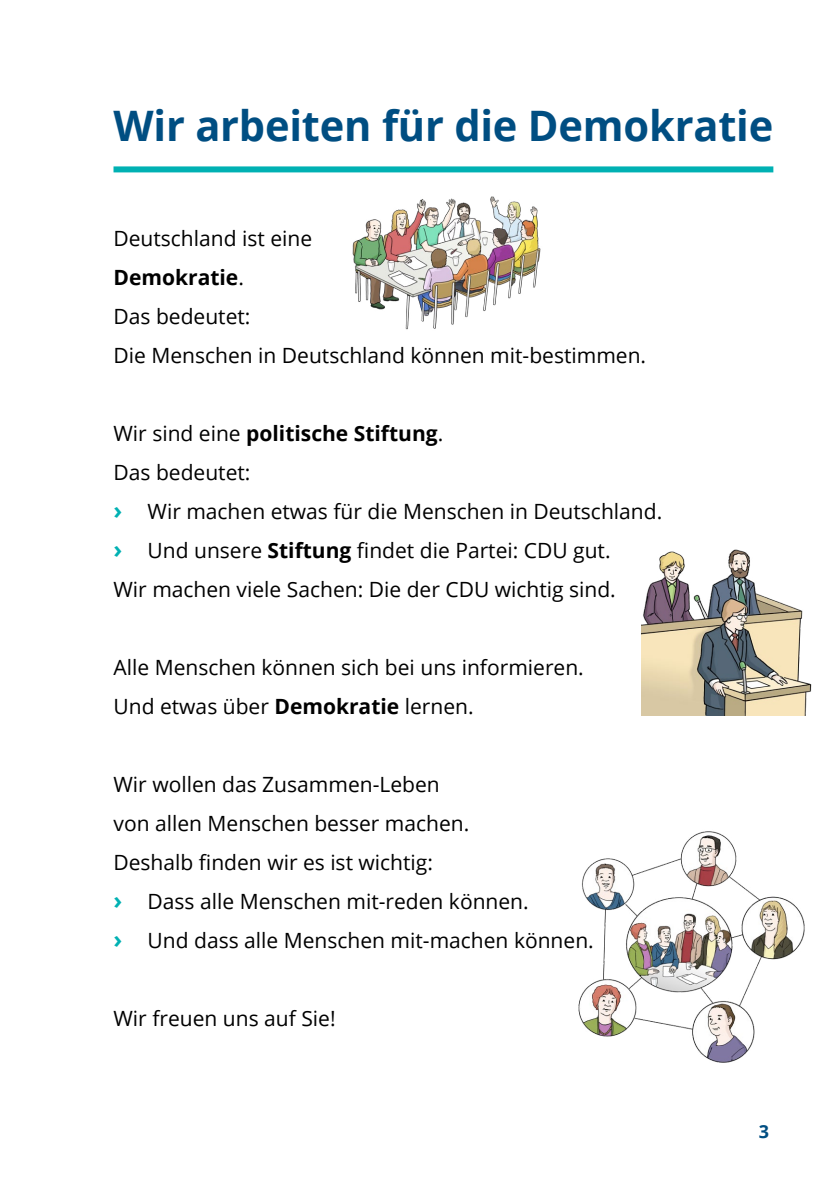
<style>
.page{position:relative;width:840px;height:1191px;background:#fff}
.page>*{position:absolute;margin:0;border:0;box-sizing:border-box;transform-origin:0 0}
.t1{font:700 42px "Open Sans";letter-spacing:-.005em;color:#004e82}
.t2{font:21px/39px "Open Sans";color:#000}
.t3{font:700 18px "Open Sans";color:#004e82}
.s1{font-weight:700}
.s2{font-weight:700;font-size:24px;color:#00b1b3}
</style>
<div class="page">
<div style="left:113px;top:166px;width:660px;height:6px;background:#00b1b3"></div>
<img style="left:641px;top:549px;width:171px;height:166px">
<img style="left:578px;top:831px;width:227px;height:232px">
<img style="left:352px;top:196px;width:189px;height:134px">
<h1 class="t1" style="left:113px;top:96px;width:661px">Wir arbeiten für die Demokratie</h1>
<p class="t2" style="left:113px;top:218px;width:534px">Deutschland ist eine<br><span class="s1">Demokratie</span>.<br>Das bedeutet:<br>Die Menschen in Deutschland können mit-bestimmen.</p>
<p class="t2" style="left:113px;top:413px;width:550px">Wir sind eine <span class="s1">politische Stiftung</span>.<br>Das bedeutet:<br><span class="s2">›</span> Wir machen etwas für die Menschen in Deutschland. <span class="s2">›</span> Und unsere <span class="s1">Stiftung</span> findet die Partei: CDU gut.<br>Wir machen viele Sachen: Die der CDU wichtig sind.</p>
<p class="t2" style="left:113px;top:647px;width:471px">Alle Menschen können sich bei uns informieren.<br>Und etwas über <span class="s1">Demokratie</span> lernen.</p>
<p class="t2" style="left:113px;top:764px;width:481px">Wir wollen das Zusammen-Leben<br>von allen Menschen besser machen.<br>Deshalb finden wir es ist wichtig:<br><span class="s2">›</span> Dass alle Menschen mit-reden können.<br><span class="s2">›</span> Und dass alle Menschen mit-machen können.</p>
<p class="t2" style="left:113px;top:998px;width:223px">Wir freuen uns auf Sie!</p>
<p class="t3" style="left:758px;top:1118px;width:12px">3</p>
</div>
